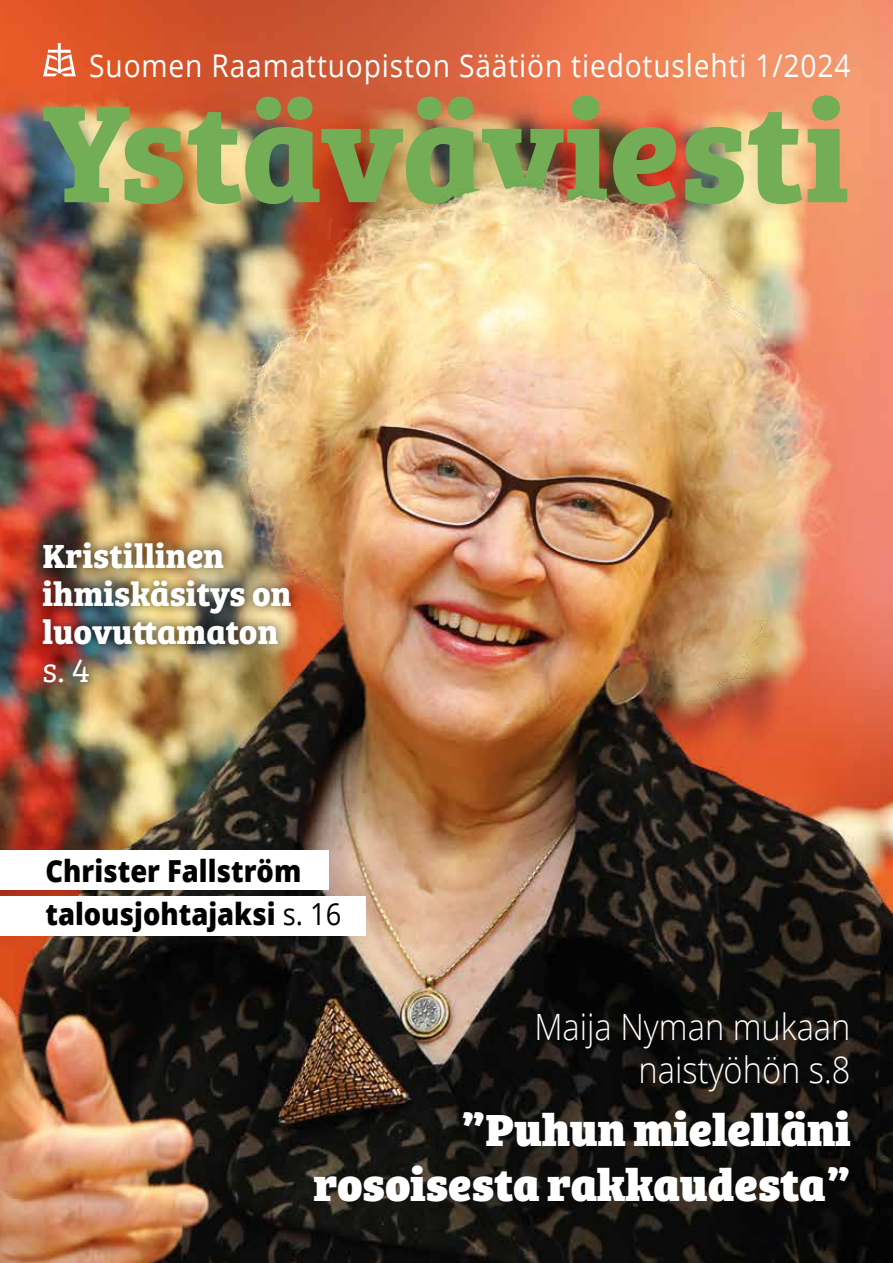
<style>
.page{position:relative;width:893px;height:1263px;background:#fff}
.page>*{position:absolute;margin:0;border:0;box-sizing:border-box;transform-origin:0 0}
.t1{font:700 143.55px "Bree Serif";color:#73ad55}
.t2{font:46.5px/55.9px "Bree Serif Eb";color:#fff;text-align:right}
.t3{font:300 36.3px/43.5px "Open Sans";color:#fff;text-align:right;scale:.9 1}
.t4{font:700 34.65px/38.1px "Bree Serif";color:#fff}
.t5{font:34.65px "Bree Serif Lt";color:#fff}
.t6{font:31.35px "Open Sans";letter-spacing:.03em;color:#fff;scale:.9 1}
.t7{font:800 30.3px/43px "Open Sans";color:#000;scale:.9 1}
.s1{font-weight:400}
</style>
<div class="page">
<img style="left:0;top:631px;width:893px;height:632px">
<img style="left:0;top:0;width:893px;height:631px">
<svg style="left:43px;top:43px;width:33px;height:33px"></svg>
<div style="left:32px;top:531px;width:270px;height:163px;background:#000;opacity:.75"></div>
<div style="left:0;top:850px;width:329px;height:40px;background:#fff"></div>
<div style="left:0;top:896px;width:365px;height:40px;background:#fff"></div>
<p class="t6" style="left:89px;top:44px;width:847px">Suomen Raamattuopiston Säätiön tiedotuslehti 1/2024</p>
<h1 class="t1" style="left:43px;top:40px;width:808px">Ystäväviesti</h1>
<p class="t4" style="left:43px;top:534px;width:250px">Kristillinen ihmiskäsitys on luovuttamaton</p>
<p class="t5" style="left:43px;top:645px;width:49px">s. 4</p>
<p class="t7" style="left:45px;top:848px;width:330px">Christer Fallström talousjohtajaksi <span class="s1">s. 16</span></p>
<p class="t3" style="left:534px;top:1004px;width:353px">Maija Nyman mukaan naistyöhön s.8</p>
<h2 class="t2" style="left:314px;top:1098px;width:538px">”Puhun mielelläni rosoisesta rakkaudesta”</h2>
</div>
